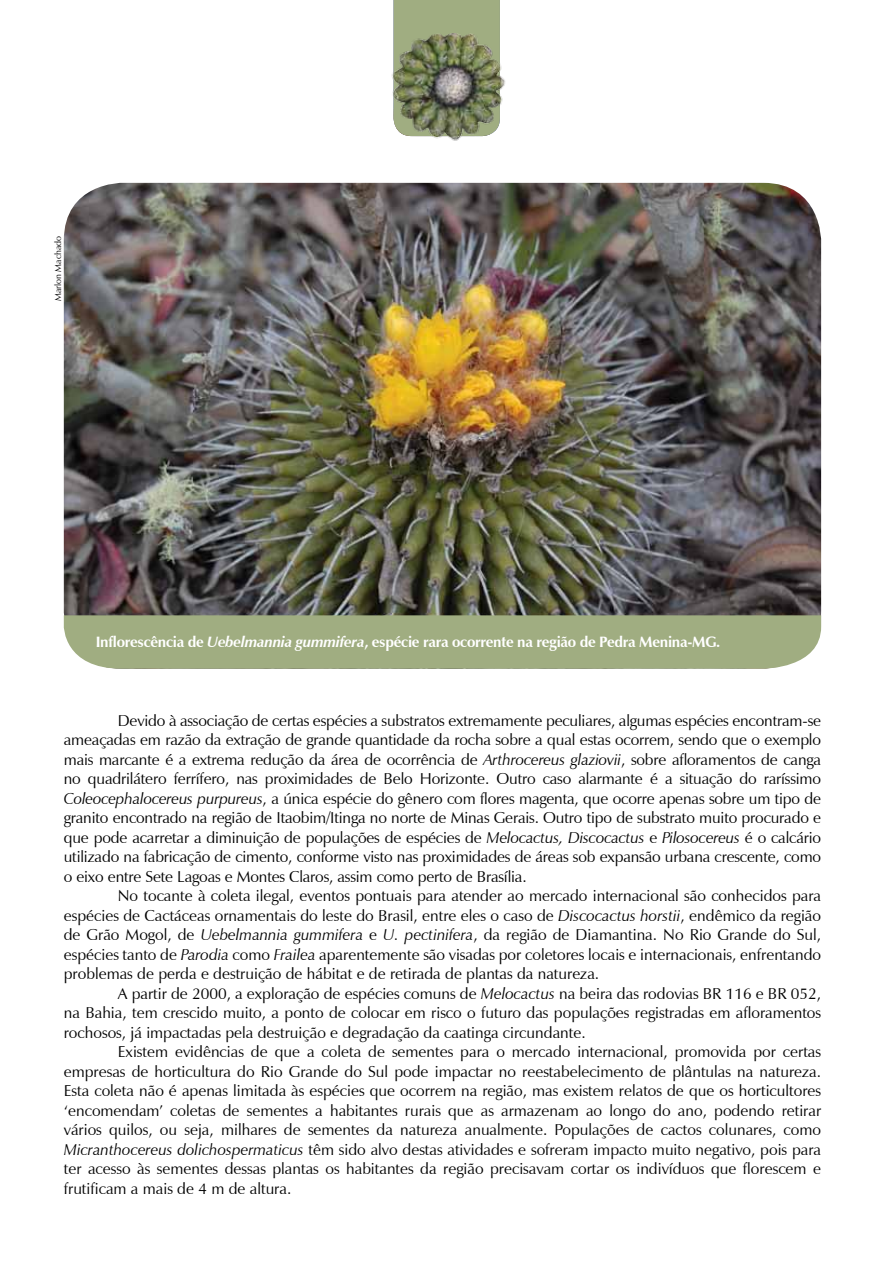
<style>
.page{position:relative;width:885px;height:1263px;background:#fff}
.page>*{position:absolute;margin:0;border:0;box-sizing:border-box;transform-origin:0 0}
.t1{font:15.75px/19.5px "Zapf Humanist 601 BT";color:#000;text-align:justify}
.t2{font:700 15px "Zapf Humanist 601 BT";letter-spacing:-.02em;color:#fff}
.t3{font:9px "Zapf Humanist 601 BT";color:#000}
.s1{font-style:italic}
</style>
<div class="page">
<div style="left:393px;top:0;width:107px;height:33px;background:#a0ad81"></div>
<img style="left:391px;top:33px;width:115px;height:108px">
<img style="left:64px;top:183px;width:757px;height:432px">
<div style="left:64px;top:615px;width:757px;height:54px;background:#a0ad81"></div>
<p class="t3" style="left:52px;top:301px;width:67px;rotate:-90deg">Marlon Machado</p>
<p class="t2" style="left:96px;top:633px;width:626px">Inflorescência de <span class="s1">Uebelmannia gummifera</span>, espécie rara ocorrente na região de Pedra Menina-MG.</p>
<p class="t1" style="left:64px;top:710px;width:758px;text-indent:54px">Devido à associação de certas espécies a substratos extremamente peculiares, algumas espécies encontram-se ameaçadas em razão da extração de grande quantidade da rocha sobre a qual estas ocorrem, sendo que o exemplo mais marcante é a extrema redução da área de ocorrência de <span class="s1">Arthrocereus glaziovii</span>, sobre afloramentos de canga no quadrilátero ferrífero, nas proximidades de Belo Horizonte. Outro caso alarmante é a situação do raríssimo <span class="s1">Coleocephalocereus purpureus</span>, a única espécie do gênero com flores magenta, que ocorre apenas sobre um tipo de granito encontrado na região de Itaobim/Itinga no norte de Minas Gerais. Outro tipo de substrato muito procurado e que pode acarretar a diminuição de populações de espécies de <span class="s1">Melocactus, Discocactus</span> e <span class="s1">Pilosocereus</span> é o calcário utilizado na fabricação de cimento, conforme visto nas proximidades de áreas sob expansão urbana crescente, como o eixo entre Sete Lagoas e Montes Claros, assim como perto de Brasília.</p>
<p class="t1" style="left:64px;top:886px;width:758px;text-indent:54px">No tocante à coleta ilegal, eventos pontuais para atender ao mercado internacional são conhecidos para espécies de Cactáceas ornamentais do leste do Brasil, entre eles o caso de <span class="s1">Discocactus horstii</span>, endêmico da região de Grão Mogol, de <span class="s1">Uebelmannia gummifera</span> e <span class="s1">U. pectinifera</span>, da região de Diamantina. No Rio Grande do Sul, espécies tanto de <span class="s1">Parodia</span> como <span class="s1">Frailea</span> aparentemente são visadas por coletores locais e internacionais, enfrentando problemas de perda e destruição de hábitat e de retirada de plantas da natureza.</p>
<p class="t1" style="left:64px;top:983px;width:758px;text-indent:54px">A partir de 2000, a exploração de espécies comuns de <span class="s1">Melocactus</span> na beira das rodovias BR 116 e BR 052, na Bahia, tem crescido muito, a ponto de colocar em risco o futuro das populações registradas em afloramentos rochosos, já impactadas pela destruição e degradação da caatinga circundante.</p>
<p class="t1" style="left:64px;top:1042px;width:758px;text-indent:54px">Existem evidências de que a coleta de sementes para o mercado internacional, promovida por certas empresas de horticultura do Rio Grande do Sul pode impactar no reestabelecimento de plântulas na natureza.<br>Esta coleta não é apenas limitada às espécies que ocorrem na região, mas existem relatos de que os horticultores ‘encomendam’ coletas de sementes a habitantes rurais que as armazenam ao longo do ano, podendo retirar vários quilos, ou seja, milhares de sementes da natureza anualmente. Populações de cactos colunares, como <span class="s1">Micranthocereus dolichospermaticus</span> têm sido alvo destas atividades e sofreram impacto muito negativo, pois para ter acesso às sementes dessas plantas os habitantes da região precisavam cortar os indivíduos que florescem e frutificam a mais de 4 m de altura.</p>
</div>
